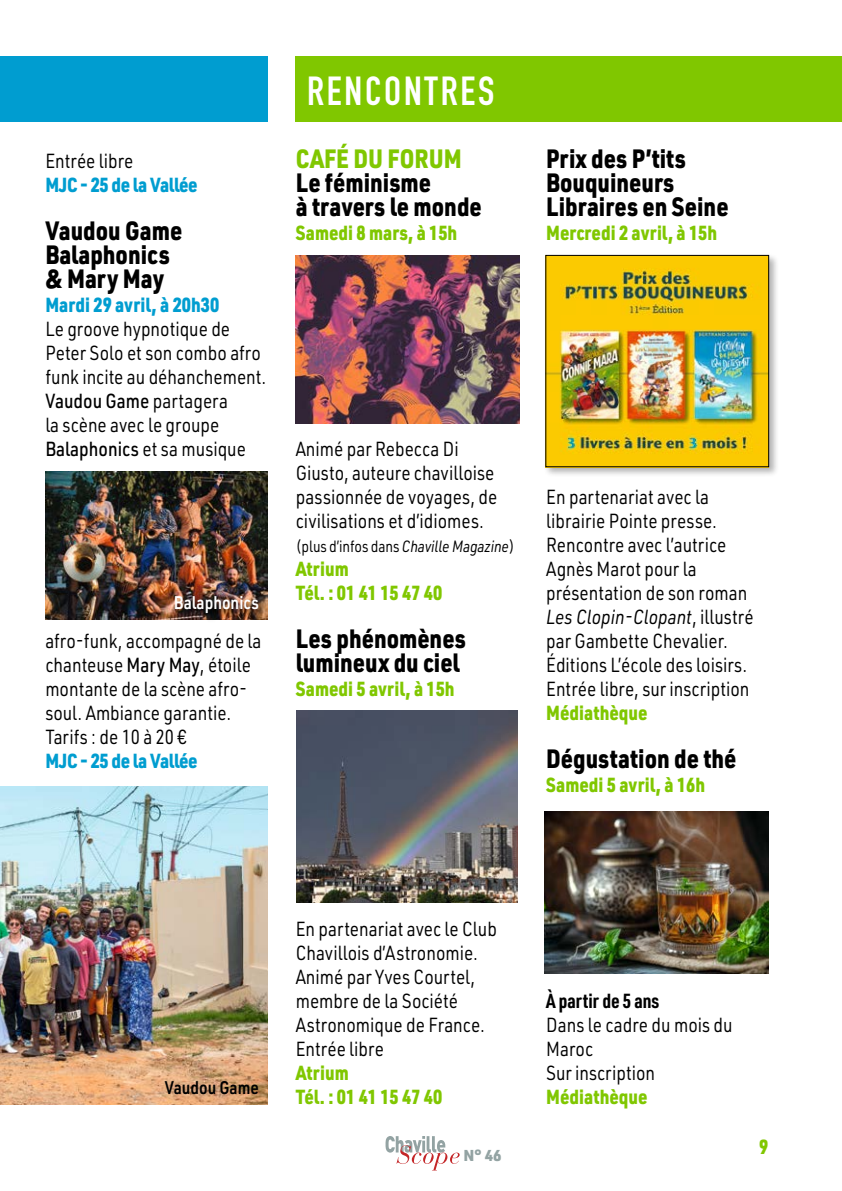
<style>
.page{position:relative;width:842px;height:1191px;background:#fff}
.page>*{position:absolute;margin:0;border:0;box-sizing:border-box;transform-origin:0 0}
.t1{font:40px "DIN Engschrift LT Pro";letter-spacing:.07em;color:#fff}
.t2{font:900 26px/24px "URWDIN";color:#000;scale:.85 1}
.t3{font:900 26px "URWDIN";color:#80c700;scale:.85 1}
.t4{font:20px/24px "URWDIN";color:#000;scale:.85 1}
.t5{font:900 20px/24px "URWDIN";color:#80c700;scale:.85 1}
.t6{font:900 20px "URWDIN";letter-spacing:-.02em;color:#009dd0;scale:.85 1}
.t7{font:900 20px "URWDIN";color:#009dd0;scale:.85 1}
.t8{font:700 20px "URWDIN Cond";color:#000}
.t9{font:600 18px "URWDIN";color:#fff;scale:.85 1}
.t10{font:600 18px "URWDIN";color:#000;scale:.85 1}
.t11{font:16px "URWDIN";letter-spacing:-.01em;color:#000;scale:.85 1}
.t12{font:900 15.6px "URWDIN";color:#93a3a3}
.s1{font-weight:500}
.s2{font-style:italic}
</style>
<div class="page">
<svg style="left:385px;top:1136px;width:75px;height:34px"></svg>
<div style="left:0;top:57px;width:267px;height:65px;background:#009dd0"></div>
<img style="left:0;top:786px;width:267px;height:318px">
<img style="left:45px;top:471px;width:222px;height:148px">
<div style="left:174px;top:594px;width:94px;height:28px;background:#000;opacity:.75"></div>
<img style="left:296px;top:710px;width:222px;height:192px">
<div style="left:296px;top:57px;width:546px;height:65px;background:#80c700"></div>
<img style="left:296px;top:255px;width:223px;height:168px">
<img style="left:545px;top:812px;width:223px;height:161px">
<div style="left:543px;top:253px;width:236px;height:224px;background:#000;opacity:.3"></div>
<img style="left:548px;top:257px;width:219px;height:208px">
<div style="left:546px;top:255px;width:223px;height:212px;border:1px solid #000"></div>
<p class="t4" style="left:45px;top:148px;width:105px">Entrée libre</p>
<p class="t6" style="left:45px;top:171px;width:181px">MJC - 25 de la Vallée</p>
<h2 class="t2" style="left:45px;top:218px;width:163px">Vaudou Game<br>Balaphonics &amp; Mary May</h2>
<p class="t7" style="left:45px;top:291px;width:206px">Mardi 29 avril, à 20h30</p>
<p class="t4" style="left:45px;top:316px;width:262px">Le groove hypnotique de<br>Peter Solo et son combo afro funk incite au déhanchement.<br><span class="s1">Vaudou Game</span> partagera<br>la scène avec le groupe<br><span class="s1">Balaphonics</span> et sa musique</p>
<p class="t9" style="left:174px;top:590px;width:101px">Balaphonics</p>
<p class="t4" style="left:45px;top:628px;width:256px">afro-funk, accompagné de la chanteuse <span class="s1">Mary May</span>, étoile montante de la scène afro&shy;soul. Ambiance garantie.<br>Tarifs : de 10 à 20 €</p>
<p class="t6" style="left:45px;top:747px;width:181px">MJC - 25 de la Vallée</p>
<h1 class="t1" style="left:307px;top:68px;width:189px">RENCONTRES</h1>
<h2 class="t3" style="left:296px;top:141px;width:197px">CAFÉ DU FORUM</h2>
<h2 class="t2" style="left:296px;top:170px;width:220px">Le féminisme<br>à travers le monde</h2>
<p class="t5" style="left:296px;top:220px;width:192px">Samedi 8 mars, à 15h</p>
<p class="t4" style="left:296px;top:436px;width:239px">Animé par Rebecca Di<br>Giusto, auteure chavilloise passionnée de voyages, de civilisations et d’idiomes.</p>
<p class="t11" style="left:296px;top:536px;width:259px">(plus d’infos dans <span class="s2">Chaville Magazine</span>)</p>
<p class="t5" style="left:296px;top:556px;width:174px">Atrium<br>Tél. : 01 41 15 47 40</p>
<h2 class="t2" style="left:296px;top:626px;width:202px">Les phénomènes lumineux du ciel</h2>
<p class="t5" style="left:296px;top:676px;width:188px">Samedi 5 avril, à 15h</p>
<h2 class="t2" style="left:546px;top:146px;width:216px">Prix des P’tits<br>Bouquineurs<br>Libraires en Seine</h2>
<p class="t5" style="left:546px;top:220px;width:203px">Mercredi 2 avril, à 15h</p>
<p class="t4" style="left:546px;top:484px;width:245px">En partenariat avec la librairie Pointe presse.<br>Rencontre avec l’autrice<br>Agnès Marot pour la présentation de son roman<br><span class="s2">Les Clopin-Clopant</span>, illustré par Gambette Chevalier.<br>Éditions L’école des loisirs.<br>Entrée libre, sur inscription</p>
<p class="t5" style="left:546px;top:700px;width:121px">Médiathèque</p>
<h2 class="t2" style="left:546px;top:746px;width:225px">Dégustation de thé</h2>
<p class="t5" style="left:546px;top:772px;width:188px">Samedi 5 avril, à 16h</p>
<p class="t10" style="left:165px;top:1075px;width:112px">Vaudou Game</p>
<p class="t4" style="left:296px;top:916px;width:238px">En partenariat avec le Club<br>Chavillois d’Astronomie.<br>Animé par Yves Courtel, membre de la Société<br>Astronomique de France.<br>Entrée libre</p>
<p class="t5" style="left:296px;top:1060px;width:174px">Atrium<br>Tél. : 01 41 15 47 40</p>
<p class="t12" style="left:464px;top:1145px;width:39px">N° 46</p>
<p class="t8" style="left:546px;top:987px;width:115px">À partir de 5 ans</p>
<p class="t4" style="left:546px;top:1012px;width:221px">Dans le cadre du mois du<br>Maroc<br>Sur inscription</p>
<p class="t5" style="left:546px;top:1084px;width:121px">Médiathèque</p>
<p class="t5" style="left:759px;top:1134px;width:12px">9</p>
</div>
